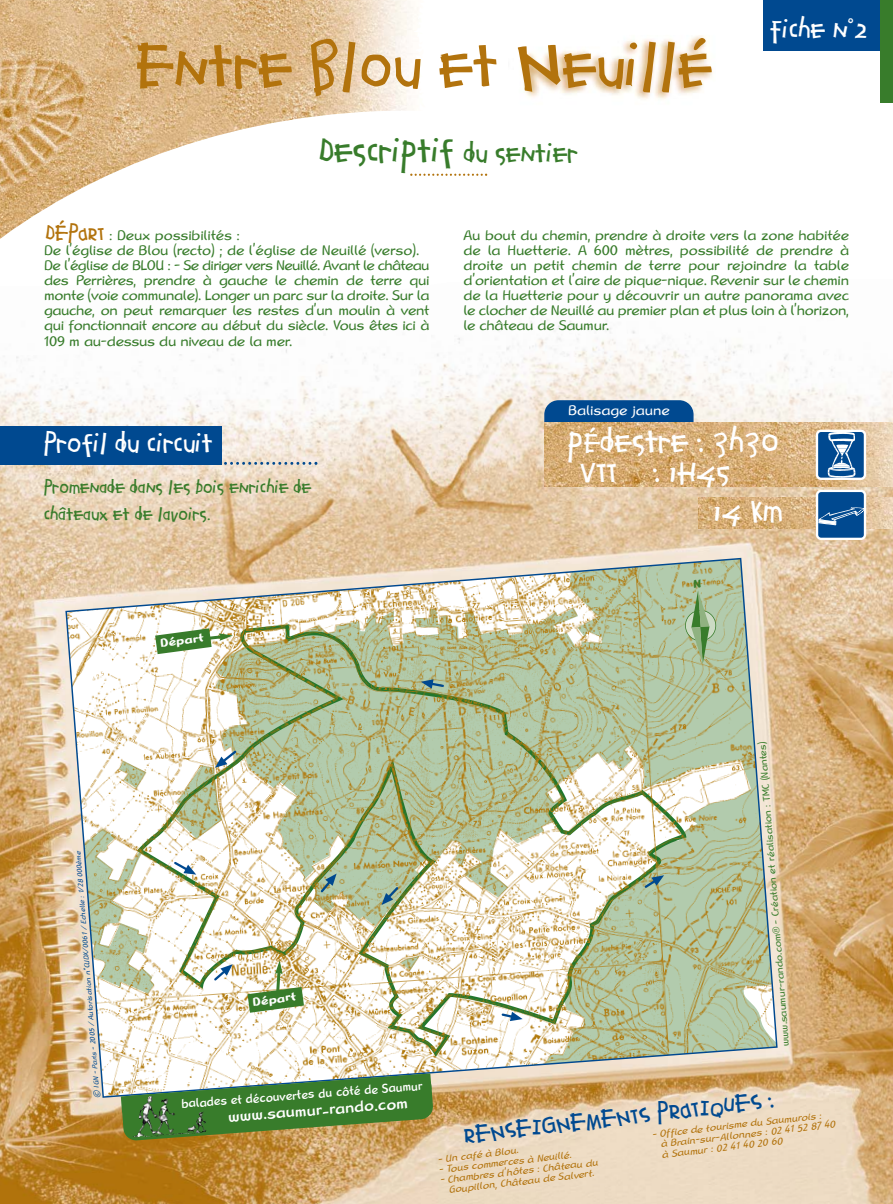
<style>
.page{position:relative;width:893px;height:1204px;background:#fff}
.page>*{position:absolute;margin:0;border:0;box-sizing:border-box;transform-origin:0 0}
.t1{font:52.5px "Agrafie LL";color:#b2730d}
.t2{font:28.5px "Agrafie LL";color:#387c2b}
.t3{font:27px/30px "Agrafie LL";color:#fff}
.t4{font:22.5px "Agrafie LL";color:#fff}
.t5{font:21px "Agrafie LL";color:#004990}
.t6{font:500 16.5px "Linotype Rana";color:#fff;scale:.95 1}
.t7{font:15px/15px "Linotype Rana";letter-spacing:-.015em;color:#387c2b}
.t8{font:15px/27.3px "Agrafie LL";color:#387c2b}
.t9{font:15px "Linotype Rana";color:#fff}
.t10{font:500 13.5px "Linotype Rana";color:#fff;scale:.85 1}
.t11{font:700 12.3px "Linotype Rana";color:#fff}
.t12{font:italic 10.5px/10.5px "Linotype Rana";color:#b2730d;text-align:center}
.t13{font:10.5px "Linotype Rana";color:#387c2b}
.t14{font:italic 7.5px "Linotype Rana";color:#004990}
.s1{font-size:67.5px}
.s2{font-size:22.5px}
.s3{font-family:"Agrafie LL";font-size:18px;color:#b2730d}
.s4{font-size:7.5px}
</style>
<div class="page">
<img style="left:520px;top:35px;width:193px;height:64px">
<img style="left:0;top:0;width:418px;height:98px">
<svg style="left:0;top:98px;width:539px;height:112px"></svg>
<img style="left:0;top:314px;width:893px;height:889px">
<svg style="left:410px;top:174px;width:77px;height:2px"></svg>
<img style="left:699px;top:498px;width:194px;height:30px">
<div style="left:816px;top:489px;width:50px;height:51px;background:#004990;border:2px solid #fff;border-radius:4px"></div>
<svg style="left:818px;top:507px;width:46px;height:18px"></svg>
<div style="left:880px;top:0;width:13px;height:102px;background:#387c2b"></div>
<svg style="left:65px;top:558px;width:713px;height:539px"></svg>
<div style="left:0;top:426px;width:221px;height:38px;background:#004990"></div>
<svg style="left:212px;top:462px;width:105px;height:3px"></svg>
<svg style="left:247px;top:960px;width:57px;height:52px"></svg>
<svg style="left:155px;top:628px;width:78px;height:26px"></svg>
<svg style="left:544px;top:400px;width:149px;height:22px"></svg>
<img style="left:544px;top:422px;width:349px;height:64px">
<div style="left:816px;top:429px;width:50px;height:51px;background:#004990;border:2px solid #fff;border-radius:4px"></div>
<svg style="left:828px;top:432px;width:27px;height:46px"></svg>
<div style="left:764px;top:0;width:116px;height:51px;background:#004990"></div>
<svg style="left:121px;top:1073px;width:312px;height:67px"></svg>
<img style="left:137px;top:1095px;width:21px;height:39px">
<svg style="left:684px;top:579px;width:33px;height:84px"></svg>
<h1 class="t1" style="left:136px;top:29px;width:578px">Entre Blou et <span class="s1">N</span>euillé</h1>
<h2 class="t2" style="left:319px;top:131px;width:260px">Descriptif <span class="s2">du sentier</span></h2>
<h3 class="t4" style="left:770px;top:14px;width:99px">Fiche n°2</h3>
<p class="t7" style="left:44px;top:227px;width:387px"><span class="s3">DÉPART</span> : Deux possibilités :<br>De l’église de Blou (recto) ; de l’église de Neuillé (verso).<br>De l’église de BLOU : - Se diriger vers Neuillé. Avant le château des Perrières, prendre à gauche le chemin de terre qui monte (voie communale). Longer un parc sur la droite. Sur la gauche, on peut remarquer les restes d’un moulin à vent qui fonctionnait encore au début du siècle. Vous êtes ici à 109 m au-dessus du niveau de la mer.</p>
<p class="t7" style="left:463px;top:227px;width:387px;text-align:justify">Au bout du chemin, prendre à droite vers la zone habitée de la Huetterie. A 600 mètres, possibilité de prendre à droite un petit chemin de terre pour rejoindre la table d’orientation et l’aire de pique-nique. Revenir sur le chemin de la Huetterie pour y découvrir un autre panorama avec le clocher de Neuillé au premier plan et plus loin à l’horizon, le château de Saumur.</p>
<h3 class="t4" style="left:44px;top:428px;width:171px">Profil du circuit</h3>
<p class="t8" style="left:44px;top:474px;width:269px">Promenade dans les bois enrichie de châteaux et de lavoirs.</p>
<p class="t9" style="left:568px;top:401px;width:103px">Balisage jaune</p>
<h3 class="t3" style="left:581px;top:428px;width:199px;text-indent:-13px">p<span class="s2">É</span>destre : 3h30<br>VTT</h3>
<h3 class="t3" style="left:713px;top:453px;width:71px;line-height:38.8px;text-indent:-60px">: 1H45<br>14 Km</h3>
<p class="t14" style="left:92px;top:1098px;width:249px;rotate:-94deg">© IGN - Paris - 2005 / Autorisation n°CUDX/0061 / Echelle : 1/28 000ème</p>
<p class="t11" style="left:159px;top:635px;width:45px;rotate:-8deg">Départ</p>
<p class="t11" style="left:252px;top:994px;width:45px;rotate:-8deg">Départ</p>
<p class="t10" style="left:181px;top:1094px;width:286px;rotate:-4deg">balades et découvertes du côté de Saumur</p>
<p class="t6" style="left:227px;top:1105px;width:192px;rotate:-4deg">www.saumur-rando.com</p>
<p class="t13" style="left:778px;top:1047px;width:307px;rotate:-94deg">www.saumur-rando.com<span class="s4">®</span> - Création et réalisation : TMC (Nantes)</p>
<h3 class="t5" style="left:463px;top:1121px;width:313px;rotate:-7deg">RENSEIGNEMENTS PRATIQUES :</h3>
<p class="t12" style="left:659px;top:1128px;width:177px;text-align:left;text-indent:-7px;rotate:-7deg">- Office de tourisme du Saumurois :<br>à Brain-sur-Allonnes : 02 41 52 87 40 à Saumur : 02 41 40 20 60</p>
<p class="t12" style="left:437px;top:1153px;width:83px;rotate:-7deg">- Un café à Blou.</p>
<p class="t12" style="left:438px;top:1164px;width:135px;rotate:-7deg">- Tous commerces à Neuillé.</p>
<p class="t12" style="left:439px;top:1174px;width:160px;rotate:-7deg">- Chambres d’hôtes : Château du<br>Goupillon, Château de Salvert.</p>
</div>
